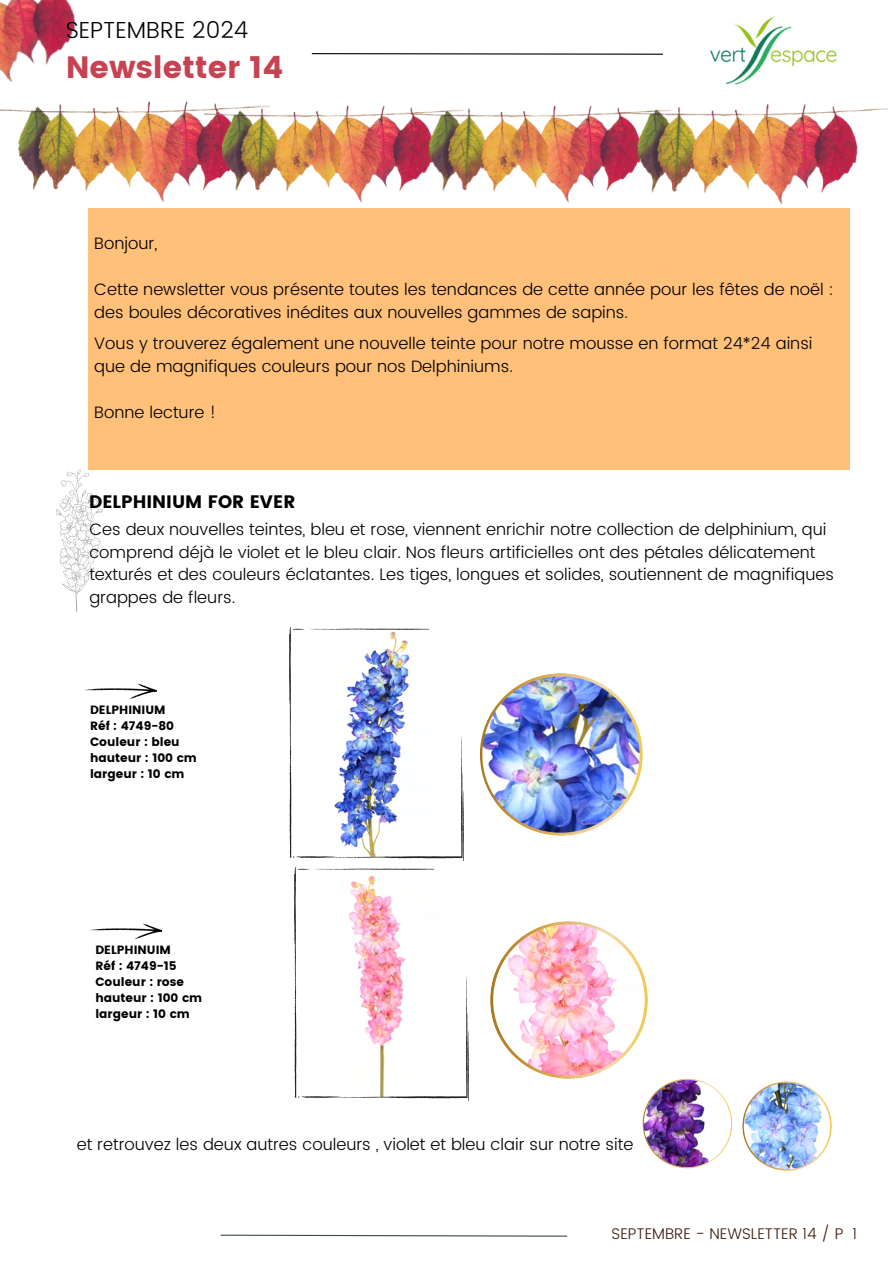
<style>
.page{position:relative;width:894px;height:1264px;background:#fff}
.page>*{position:absolute;margin:0;border:0;box-sizing:border-box;transform-origin:0 0}
.t1{font:30.75px "Poppins";color:#c64351}
.t2{font:300 23.25px "Poppins";color:#000}
.t3{font:18px "Poppins";color:#000}
.t4{font:300 16.5px/22.5px "Poppins";color:#000}
.t5{font:300 15.45px "Poppins";color:#3c1a0c}
.t6{font:12px/16px "Poppins";color:#000}
</style>
<div class="page">
<svg style="left:311px;top:53px;width:352px;height:2px"></svg>
<img style="left:710px;top:16px;width:127px;height:59px">
<svg style="left:220px;top:1234px;width:348px;height:3px"></svg>
<div style="left:88px;top:208px;width:761px;height:261px;background:#ffc07a"></div>
<img style="left:0;top:101px;width:204px;height:102px">
<img style="left:204px;top:103px;width:207px;height:100px">
<img style="left:411px;top:105px;width:208px;height:98px">
<img style="left:619px;top:75px;width:268px;height:150px">
<img style="left:0;top:0;width:84px;height:106px">
<img style="left:480px;top:673px;width:162px;height:162px">
<img style="left:289px;top:627px;width:174px;height:232px">
<svg style="left:84px;top:683px;width:73px;height:16px"></svg>
<img style="left:490px;top:921px;width:157px;height:157px">
<img style="left:294px;top:867px;width:174px;height:232px">
<svg style="left:90px;top:923px;width:73px;height:16px"></svg>
<svg style="left:56px;top:469px;width:47px;height:143px"></svg>
<img style="left:642px;top:1078px;width:90px;height:90px">
<img style="left:742px;top:1081px;width:89px;height:89px">
<p class="t2" style="left:66px;top:17px;width:184px">SEPTEMBRE 2024</p>
<p class="t1" style="left:66px;top:49px;width:219px">Newsletter 14</p>
<h2 class="t4" style="left:94px;top:232px;width:64px">Bonjour,</h2>
<h1 class="t4" style="left:94px;top:278px;width:740px">Cette newsletter vous présente toutes les tendances de cette année pour les fêtes de noël : des boules décoratives inédites aux nouvelles gammes de sapins.</h1>
<p class="t4" style="left:94px;top:332px;width:719px">Vous y trouverez également une nouvelle teinte pour notre mousse en format 24*24 ainsi que de magnifiques couleurs pour nos Delphiniums.</p>
<p class="t4" style="left:94px;top:401px;width:123px">Bonne lecture !</p>
<p class="t3" style="left:89px;top:491px;width:208px">DELPHINIUM FOR EVER</p>
<p class="t4" style="left:89px;top:518px;width:746px">Ces deux nouvelles teintes, bleu et rose, viennent enrichir notre collection de delphinium, qui comprend déjà le violet et le bleu clair. Nos fleurs artificielles ont des pétales délicatement texturés et des couleurs éclatantes. Les tiges, longues et solides, soutiennent de magnifiques grappes de fleurs.</p>
<p class="t6" style="left:90px;top:702px;width:108px">DELPHINIUM<br>Réf : 4749-80<br>Couleur : bleu hauteur : 100 cm largeur : 10 cm</p>
<p class="t6" style="left:95px;top:941px;width:77px">DELPHINUIM</p>
<p class="t6" style="left:95px;top:957px;width:83px">Réf : 4749-15</p>
<p class="t6" style="left:95px;top:973px;width:90px">Couleur : rose</p>
<p class="t6" style="left:95px;top:989px;width:108px">hauteur : 100 cm</p>
<p class="t6" style="left:95px;top:1005px;width:96px">largeur : 10 cm</p>
<p class="t4" style="left:77px;top:1133px;width:558px">et retrouvez les deux autres couleurs , violet et bleu clair sur notre site</p>
<p class="t5" style="left:611px;top:1224px;width:247px">SEPTEMBRE - NEWSLETTER 14 / P 1</p>
</div>
